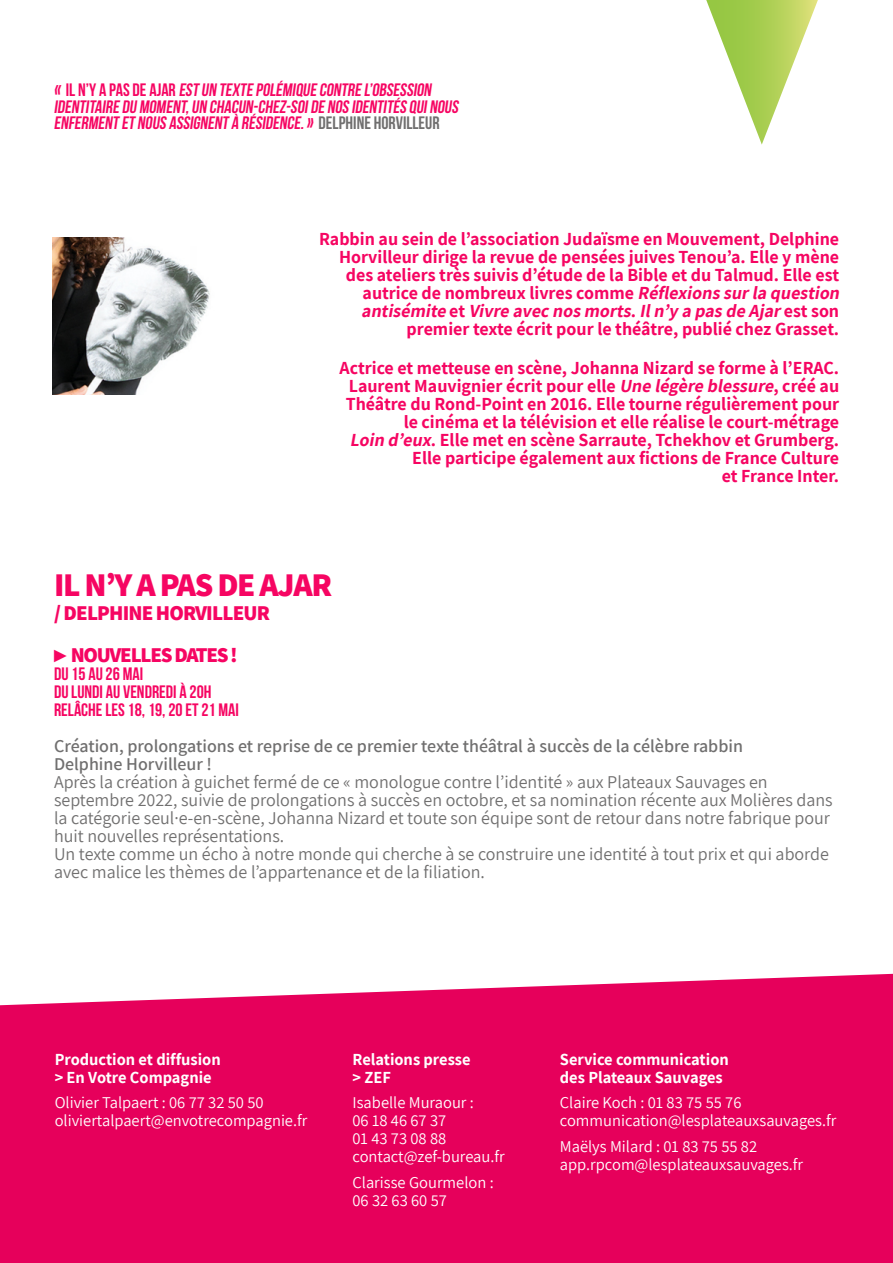
<style>
.page{position:relative;width:893px;height:1263px;background:#fff}
.page>*{position:absolute;margin:0;border:0;box-sizing:border-box;transform-origin:0 0}
.t1{font:800 33px "Assistant";letter-spacing:-.04em;color:#f60562}
.t2{font:800 21px/42px "Assistant";letter-spacing:-.04em;color:#f60562}
.t3{font:700 18px/18px "Assistant";color:#f60562;text-align:right}
.t4{font:18px/18px "Assistant";color:#706f6f}
.t5{font:700 18px/16.5px "Bebas Neue";color:#f60562}
.t6{font:600 18px/18px "Assistant";color:#706f6f}
.t7{font:18px/18px "Bebas Neue";color:#f60562}
.t8{font:16.5px/18px "Assistant";color:#fff}
.t9{font:700 16.5px/18px "Assistant";color:#fff}
.s1{color:#706f6f}
.s2{font-style:italic}
.s3{font-family:"Andale Mono";font-weight:400}
</style>
<div class="page">
<svg style="left:706px;top:0;width:112px;height:145px"></svg>
<img style="left:53px;top:237px;width:157px;height:157px">
<div style="left:0;top:974px;width:893px;height:289px;background:#e6005b"></div>
<p class="t5" style="left:54px;top:82px;width:409px">« IL N’Y A PAS DE AJAR EST UN TEXTE POLÉMIQUE CONTRE L’OBSESSION<br>IDENTITAIRE DU MOMENT,UN CHACUN-CHEZ-SOIDE NOS IDENTITÉS QUINOUS<br>ENFERMENT ET NOUS ASSIGNENT À RÉSIDENCE.» <span class="s1">DELPHINE HORVILLEUR</span></p>
<p class="t3" style="left:319px;top:229px;width:526px">Rabbin au sein de l’association Judaïsme en Mouvement, Delphine Horvilleur dirige la revue de pensées juives Tenou’a. Elle y mène des ateliers très suivis d’étude de la Bible et du Talmud. Elle est autrice de nombreux livres comme <span class="s2">Réflexions surla question antisémite</span> e t <span class="s2">Vivre avec nos morts</span>. <span class="s2">Iln’y a pas de Ajar</span>e s t s o n premier texte écrit pour le théâtre, publié chez Grasset.</p>
<p class="t3" style="left:340px;top:358px;width:501px">Actrice et metteuse en scène, Johanna Nizard se forme à l’ERAC.<br>Laurent Mauvignier écrit pour elle <span class="s2">Une légère blessure</span>, créé au Théâtre du Rond-Point en 2016. Elle tourne régulièrement pour le cinéma et la télévision et elle réalise le court-métrage<br><span class="s2">Loin d’eux</span>. Elle met en scène Sarraute, Tchekhov et Grumberg.<br>Elle participe également aux fictions de France Culture<br>et France Inter.</p>
<h1 class="t1" style="left:54px;top:562px;width:280px">IL N’Y A PAS DE AJAR</h1>
<p class="t2" style="left:54px;top:591px;width:218px">/ DELPHINE HORVILLEUR <span class="s3">►</span> NOUVELLES DATES !</p>
<p class="t7" style="left:54px;top:665px;width:186px">DU 15 AU 26 MAI<br>DU LUNDI AU VENDREDI À 20H<br>RELÂCHE LES 18, 19, 20 ET 21 MAI</p>
<p class="t6" style="left:54px;top:736px;width:690px">Création, prolongations et reprise de ce premier texte théâtral à succès de la célèbre rabbin<br>Delphine Horvilleur !</p>
<p class="t4" style="left:54px;top:772px;width:780px">Après la création à guichet fermé de ce « monologue contre l’identité » aux Plateaux Sauvages en septembre 2022, suivie de prolongations à succès en octobre, et sa nomination récente aux Molières dans la catégorie seul·e-en-scène, Johanna Nizard et toute son équipe sont de retour dans notre fabrique pour huit nouvelles représentations.<br>Un texte comme un écho à notre monde qui cherche à se construire une identité à tout prix et qui aborde avec malice les thèmes de l’appartenance et de la filiation.</p>
<p class="t9" style="left:55px;top:1050px;width:168px">Production et diffusion &gt; En Votre Compagnie</p>
<p class="t8" style="left:55px;top:1093px;width:254px">Olivier Talpaert : 06 77 32 50 50 oliviertalpaert@envotrecompagnie.fr</p>
<p class="t9" style="left:353px;top:1050px;width:120px">Relations presse &gt; ZEF</p>
<p class="t8" style="left:353px;top:1093px;width:154px">Isabelle Muraour :<br>06 18 46 67 37<br>01 43 73 08 88 contact@zef-bureau.fr</p>
<p class="t8" style="left:353px;top:1172px;width:143px">Clarisse Gourmelon :<br>06 32 63 60 57</p>
<p class="t9" style="left:560px;top:1050px;width:170px">Service communication des Plateaux Sauvages</p>
<p class="t8" style="left:560px;top:1093px;width:278px">Claire Koch : 01 83 75 55 76 communication@lesplateauxsauvages.fr</p>
<p class="t8" style="left:560px;top:1136px;width:245px">Maëlys Milard : 01 83 75 55 82 app.rpcom@lesplateauxsauvages.fr</p>
</div>
